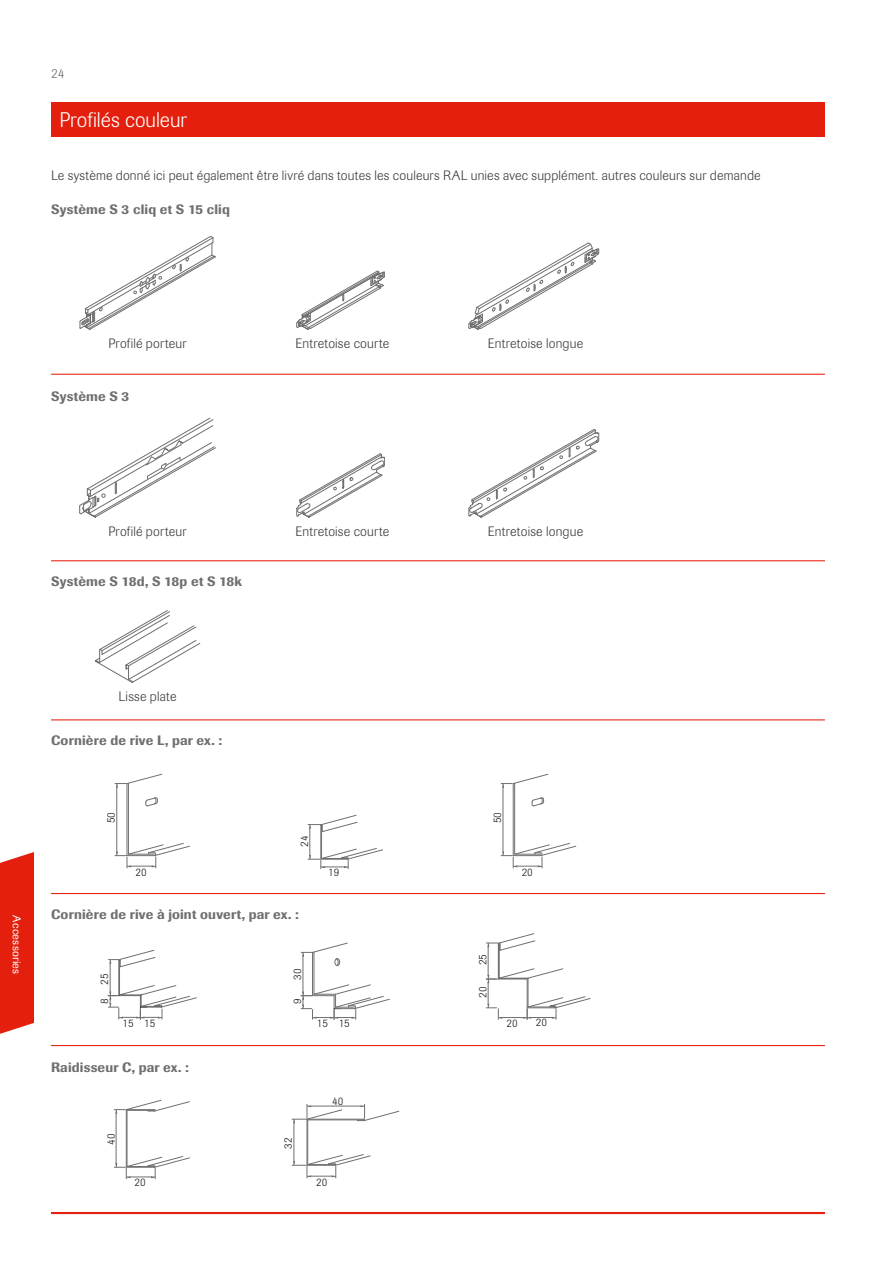
<style>
.page{position:relative;width:893px;height:1263px;background:#fff}
.page>*{position:absolute;margin:0;border:0;box-sizing:border-box;transform-origin:0 0}
.t1{font:300 21px "Imago Pro";color:#fff}
.t2{font:300 13.5px "Imago Pro";letter-spacing:.015em;color:#3b3b3a}
.t3{font:500 13.5px "Imago Pro";letter-spacing:.015em;color:#6f6f6e}
.t4{font:300 13.5px "Imago Pro";color:#6f6f6e}
.t5{font:300 11.25px "Imago Pro";color:#1a1918}
.t6{font:11.25px "Imago Pro";letter-spacing:.02em;color:#fff}
</style>
<div class="page">
<div style="left:51px;top:102px;width:774px;height:34px;background:#e41f0d"></div>
<hr style="left:51px;top:1212px;width:774px;height:2px;background:#e41f0d">
<div style="left:0;top:852px;width:34px;height:182px;background:#e41f0d"></div>
<svg style="left:79px;top:236px;width:137px;height:94px"></svg>
<svg style="left:296px;top:271px;width:89px;height:59px"></svg>
<svg style="left:469px;top:242px;width:130px;height:88px"></svg>
<svg style="left:79px;top:417px;width:137px;height:101px"></svg>
<svg style="left:296px;top:453px;width:89px;height:65px"></svg>
<svg style="left:469px;top:429px;width:131px;height:89px"></svg>
<svg style="left:95px;top:610px;width:105px;height:73px"></svg>
<svg style="left:115px;top:774px;width:75px;height:94px"></svg>
<svg style="left:307px;top:815px;width:76px;height:54px"></svg>
<svg style="left:501px;top:774px;width:76px;height:94px"></svg>
<svg style="left:114px;top:1100px;width:76px;height:79px"></svg>
<svg style="left:292px;top:1104px;width:108px;height:74px"></svg>
<svg style="left:108px;top:950px;width:89px;height:70px"></svg>
<svg style="left:301px;top:943px;width:89px;height:76px"></svg>
<svg style="left:486px;top:933px;width:104px;height:87px"></svg>
<hr style="left:51px;top:374px;width:774px;height:1px;background:#e41f0d">
<hr style="left:51px;top:560px;width:774px;height:1px;background:#e41f0d">
<hr style="left:51px;top:719px;width:774px;height:1px;background:#e41f0d">
<hr style="left:51px;top:893px;width:774px;height:1px;background:#e41f0d">
<hr style="left:51px;top:1045px;width:774px;height:1px;background:#e41f0d">
<p class="t4" style="left:51px;top:65px;width:15px">24</p>
<h1 class="t1" style="left:60px;top:106px;width:129px">Profilés couleur</h1>
<p class="t2" style="left:51px;top:167px;width:711px">Le système donné ici peut également être livré dans toutes les couleurs RAL unies avec supplément. autres couleurs sur demande</p>
<p class="t3" style="left:51px;top:201px;width:180px">Système S 3 cliq et S 15 cliq</p>
<p class="t2" style="left:108px;top:335px;width:80px">Profilé porteur</p>
<p class="t2" style="left:295px;top:335px;width:95px">Entretoise courte</p>
<p class="t2" style="left:488px;top:335px;width:97px">Entretoise longue</p>
<p class="t3" style="left:51px;top:388px;width:80px">Système S 3</p>
<p class="t2" style="left:108px;top:523px;width:80px">Profilé porteur</p>
<p class="t2" style="left:295px;top:523px;width:95px">Entretoise courte</p>
<p class="t2" style="left:488px;top:523px;width:97px">Entretoise longue</p>
<p class="t3" style="left:51px;top:573px;width:193px">Système S 18d, S 18p et S 18k</p>
<p class="t6" style="left:24px;top:915px;width:60px;rotate:90deg">Accessories</p>
<p class="t2" style="left:119px;top:688px;width:60px">Lisse plate</p>
<p class="t3" style="left:51px;top:731px;width:173px">Cornière de rive L, par ex. :</p>
<p class="t5" style="left:104px;top:823px;width:13px;rotate:-90deg">50</p>
<p class="t5" style="left:135px;top:865px;width:13px">20</p>
<p class="t5" style="left:297px;top:847px;width:13px;rotate:-90deg">24</p>
<p class="t3" style="left:51px;top:906px;width:249px">Cornière de rive à joint ouvert, par ex. :</p>
<p class="t5" style="left:328px;top:865px;width:13px">19</p>
<p class="t5" style="left:97px;top:984px;width:13px;rotate:-90deg">25</p>
<p class="t5" style="left:97px;top:1004px;width:7px;rotate:-90deg">8</p>
<p class="t5" style="left:290px;top:980px;width:13px;rotate:-90deg">30</p>
<p class="t5" style="left:290px;top:1004px;width:7px;rotate:-90deg">9</p>
<p class="t5" style="left:123px;top:1015px;width:34px">15 15</p>
<p class="t5" style="left:317px;top:1015px;width:34px">15 15</p>
<p class="t3" style="left:51px;top:1059px;width:139px">Raidisseur C, par ex. :</p>
<p class="t5" style="left:332px;top:1093px;width:13px">40</p>
<p class="t5" style="left:104px;top:1145px;width:13px;rotate:-90deg">40</p>
<p class="t5" style="left:281px;top:1149px;width:13px;rotate:-90deg">32</p>
<p class="t5" style="left:135px;top:1174px;width:13px">20</p>
<p class="t5" style="left:316px;top:1174px;width:13px">20</p>
<p class="t5" style="left:490px;top:823px;width:13px;rotate:-90deg">50</p>
<p class="t5" style="left:522px;top:865px;width:13px">20</p>
<p class="t5" style="left:475px;top:965px;width:13px;rotate:-90deg">25</p>
<p class="t5" style="left:475px;top:998px;width:13px;rotate:-90deg">20</p>
<p class="t5" style="left:507px;top:1015px;width:13px">20</p>
<p class="t5" style="left:536px;top:1015px;width:13px">20</p>
</div>
